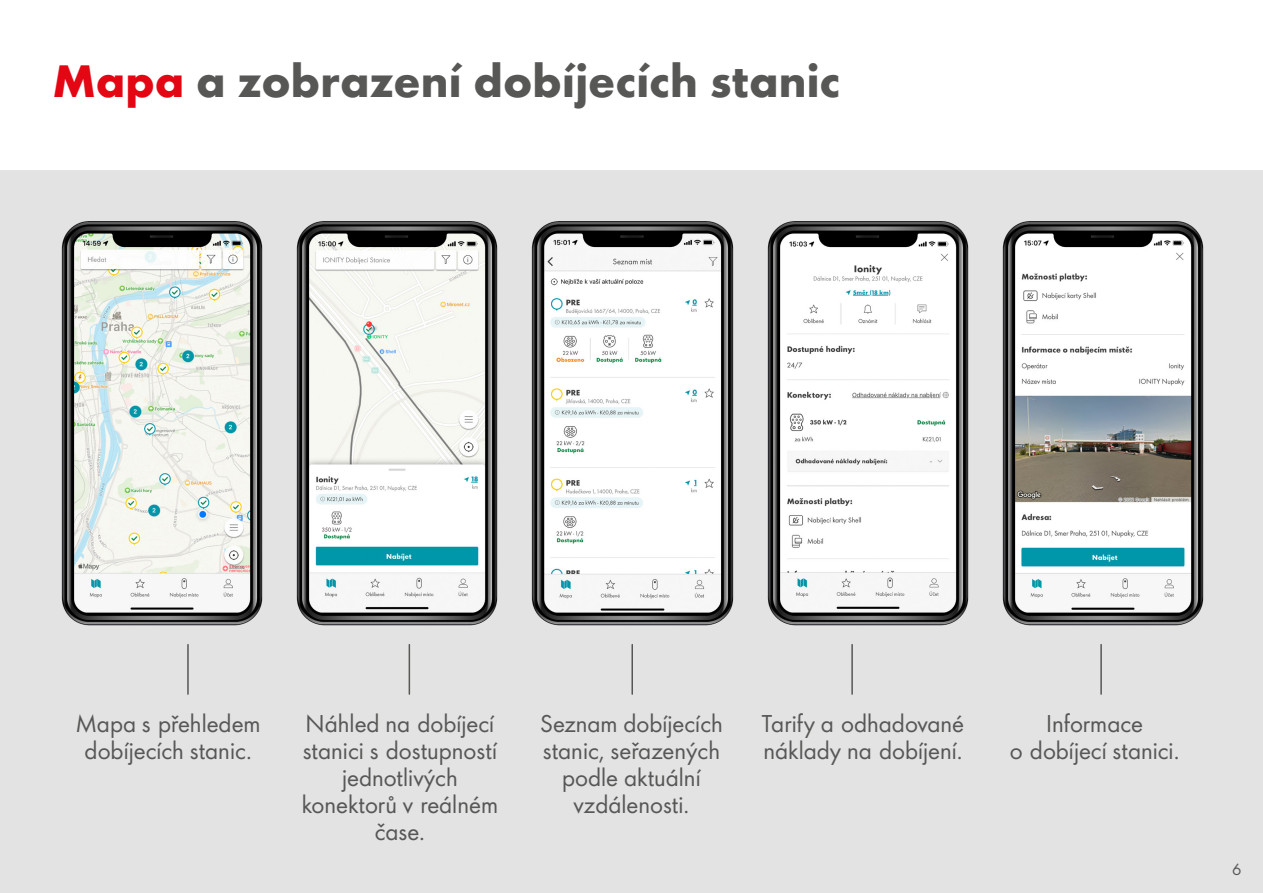
<style>
.page{position:relative;width:1263px;height:893px;background:#fff}
.page>*{position:absolute;margin:0;border:0;box-sizing:border-box;transform-origin:0 0}
.t1{font:700 42px "Shell";color:#575756}
.t2{font:22.5px/27px "Shell";color:#575756;text-align:center}
.t3{font:15px "Shell";color:#575756}
.s1{color:#e30613}
</style>
<div class="page">
<div style="left:0;top:170px;width:1263px;height:723px;background:#e3e3e3"></div>
<img style="left:61px;top:221px;width:202px;height:405px">
<img style="left:296px;top:221px;width:202px;height:405px">
<img style="left:531px;top:221px;width:203px;height:405px">
<img style="left:767px;top:221px;width:202px;height:405px">
<img style="left:1002px;top:221px;width:202px;height:405px">
<hr style="left:187px;top:645px;width:2px;height:49px;background:#575756">
<hr style="left:409px;top:645px;width:1px;height:49px;background:#575756">
<hr style="left:631px;top:645px;width:2px;height:49px;background:#575756">
<hr style="left:851px;top:645px;width:2px;height:49px;background:#575756">
<hr style="left:1100px;top:645px;width:2px;height:49px;background:#575756">
<h1 class="t1" style="left:53px;top:46px;width:789px"><span class="s1">Mapa</span> a zobrazení dobíjecích stanic</h1>
<p class="t2" style="left:76px;top:709px;width:186px">Mapa s přehledem dobíjecích stanic.</p>
<p class="t2" style="left:302px;top:709px;width:198px">Náhled na dobíjecí stanici s dostupností jednotlivých konektorů v reálném čase.</p>
<p class="t2" style="left:540px;top:709px;width:184px">Seznam dobíjecích stanic, seřazených podle aktuální vzdálenosti.</p>
<p class="t2" style="left:762px;top:709px;width:204px;text-align:left">Tarify a odhadované náklady na dobíjení.</p>
<p class="t2" style="left:1010px;top:709px;width:171px">Informace<br>o dobíjecí stanici.</p>
<p class="t3" style="left:1232px;top:857px;width:11px">6</p>
</div>
